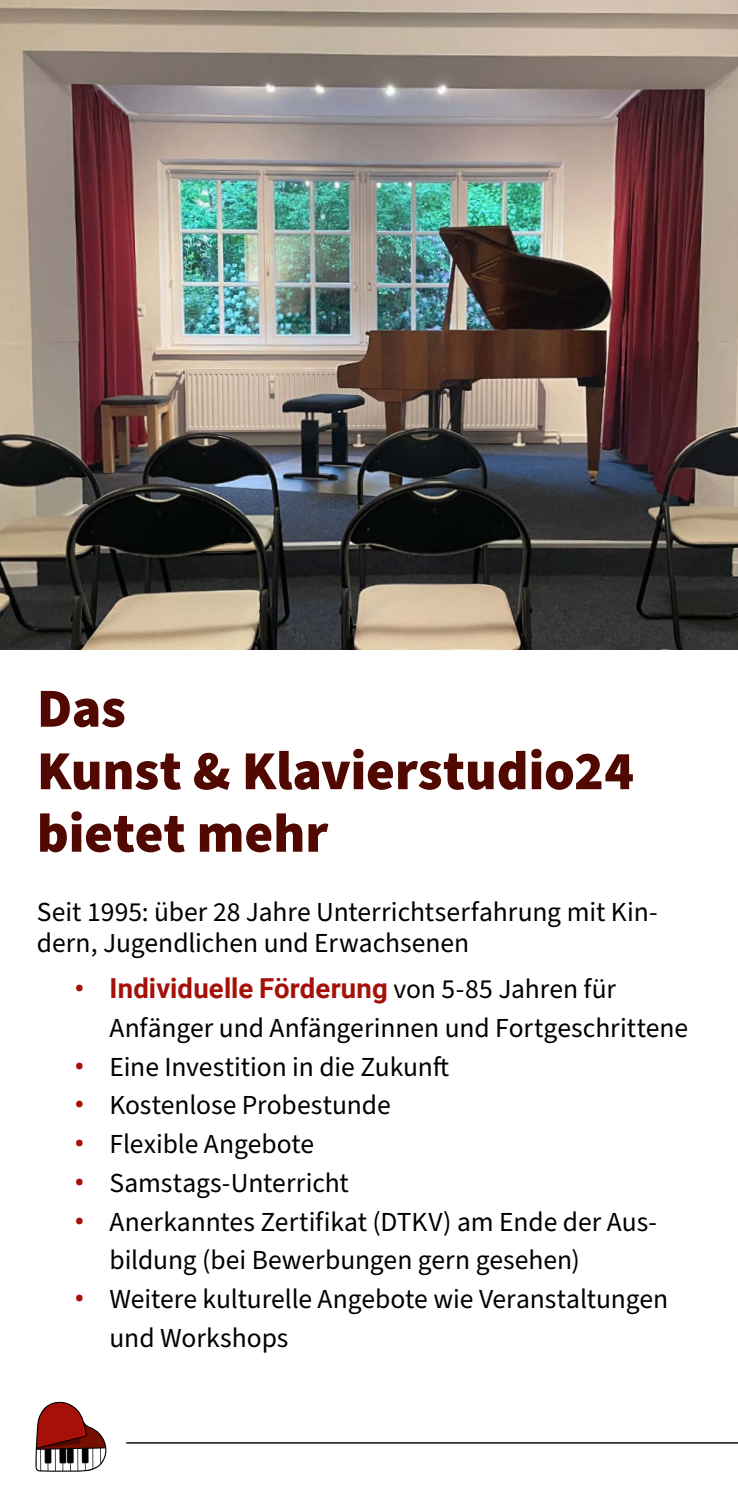
<style>
.page{position:relative;width:738px;height:1489px;background:#fff}
.page>*{position:absolute;margin:0;border:0;box-sizing:border-box;transform-origin:0 0}
.t1{font:900 55px/62.5px "Source Sans Pro";letter-spacing:-.005em;color:#500800}
.t2{font:27.5px/38.8px "Source Sans Pro";letter-spacing:-.005em;color:#000}
.t3{font:700 27.5px "Roboto";letter-spacing:.005em;color:#a51008}
.s1{font-family:"Source Sans Pro";font-weight:400;color:#000}
.s2{font-family:"Roboto";font-weight:700;color:#a51008}
</style>
<div class="page">
<img style="left:0;top:0;width:737px;height:649px">
<svg style="left:35px;top:1401px;width:72px;height:70px"></svg>
<hr style="left:126px;top:1441px;width:611px;height:2px;background:#3c3c3b">
<h1 class="t1" style="left:37px;top:678px;width:598px">Das<br>Kunst &amp; Klavierstudio24 bietet mehr</h1>
<p class="t2" style="left:37px;top:896px;width:621px;line-height:31.2px">Seit 1995: über 28 Jahre Unterrichtserfahrung mit Kin&shy;dern, Jugendlichen und Erwachsenen</p>
<p class="t3" style="left:74px;top:969px;width:542px">• Individuelle Förderung <span class="s1">von 5-85 Jahren für</span></p>
<p class="t2" style="left:109px;top:1009px;width:579px">Anfänger und Anfängerinnen und Fortgeschrittene</p>
<p class="t2" style="left:74px;top:1047px;width:376px"><span class="s2">•</span> Eine Investition in die Zukunft</p>
<p class="t2" style="left:74px;top:1086px;width:317px"><span class="s2">•</span> Kostenlose Probestunde</p>
<p class="t2" style="left:74px;top:1125px;width:241px"><span class="s2">•</span> Flexible Angebote</p>
<p class="t2" style="left:74px;top:1164px;width:276px"><span class="s2">•</span> Samstags-Unterricht</p>
<p class="t2" style="left:109px;top:1202px;width:546px;text-indent:-35px"><span class="s2">•</span> Anerkanntes Zertifikat (DTKV) am Ende der Aus&shy;bildung (bei Bewerbungen gern gesehen)</p>
<p class="t2" style="left:109px;top:1280px;width:559px;text-indent:-35px"><span class="s2">•</span> Weitere kulturelle Angebote wie Veranstaltungen und Workshops</p>
</div>
